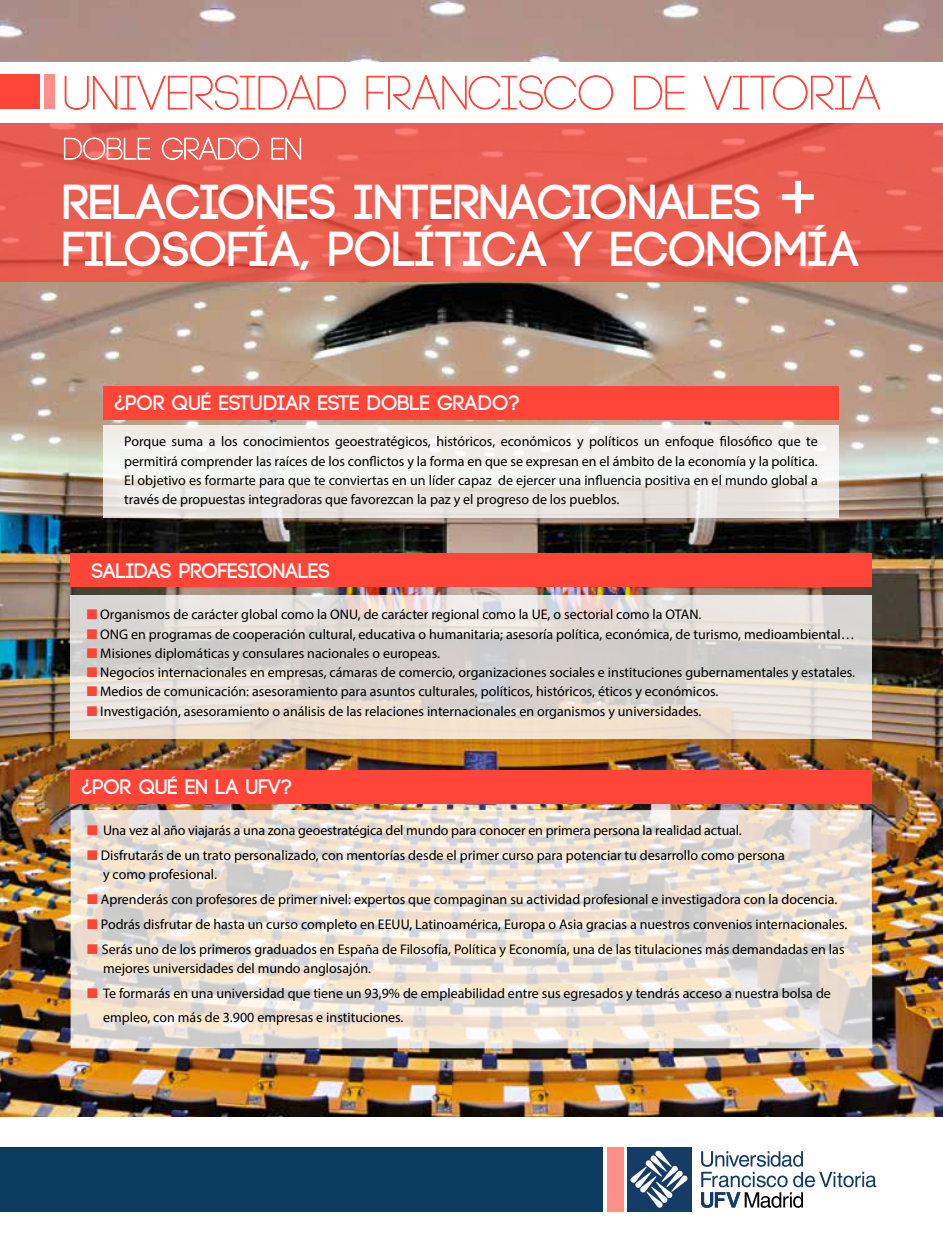
<style>
.page{position:relative;width:943px;height:1241px;background:#fff}
.page>*{position:absolute;margin:0;border:0;box-sizing:border-box;transform-origin:0 0}
.t1{font:700 49px/47.2px "Code";letter-spacing:.01em;color:#fff}
.t2{font:700 21px "Code";letter-spacing:.01em;color:#fff}
.t3{font:14px/19.2px "Myriad Pro";color:#000}
.s1{font-family:"Myriad Pro";font-size:61.25px}
.s2{color:#ff4438}
</style>
<div class="page">
<img style="left:0;top:0;width:943px;height:1116px">
<div style="left:0;top:62px;width:943px;height:61px;background:#fff"></div>
<svg style="left:0;top:123px;width:943px;height:159px;background:#e85d50"></svg>
<div style="left:44px;top:74px;width:10px;height:35px;background:#ff8f88"></div>
<div style="left:0;top:74px;width:40px;height:35px;background:#ff4438"></div>
<svg style="left:64px;top:75px;width:282px;height:35px"></svg>
<svg style="left:366px;top:75px;width:247px;height:35px"></svg>
<svg style="left:634px;top:75px;width:51px;height:35px"></svg>
<svg style="left:703px;top:75px;width:177px;height:35px"></svg>
<svg style="left:63px;top:137px;width:88px;height:23px"></svg>
<svg style="left:161px;top:137px;width:99px;height:23px;background:#ee8379"></svg>
<svg style="left:271px;top:136px;width:30px;height:25px"></svg>
<div style="left:104px;top:385px;width:735px;height:34px;background:#ff4438"></div>
<svg style="left:104px;top:425px;width:735px;height:93px;fill:#f1eeeb"></svg>
<svg style="left:71px;top:810px;width:801px;height:238px;background:#e9e0d5"></svg>
<div style="left:71px;top:769px;width:800px;height:34px;background:#ff4438"></div>
<div style="left:626px;top:1146px;width:65px;height:65px;background:#163b65"></div>
<svg style="left:630px;top:1150px;width:57px;height:57px"></svg>
<svg style="left:701px;top:1151px;width:175px;height:56px"></svg>
<div style="left:607px;top:1146px;width:16px;height:65px;background:#ff8f88"></div>
<div style="left:0;top:1146px;width:603px;height:65px;background:#0d3c61"></div>
<div style="left:71px;top:553px;width:801px;height:34px;background:#ff4438"></div>
<svg style="left:71px;top:594px;width:800px;height:144px;background:#dfd9d3"></svg>
<h1 class="t1" style="left:63px;top:180px;width:797px">RELACIONES INTERNACIONALES <span class="s1">+<br></span>FILOSOFÍA, POLÍTICA Y ECONOMÍA</h1>
<h2 class="t2" style="left:115px;top:392px;width:406px">¿POR QUÉ ESTUDIAR ESTE DOBLE GRADO?</h2>
<p class="t3" style="left:124px;top:432px;width:695px;text-align:justify">Porque suma a los conocimientos geoestratégicos, históricos, económicos y políticos un enfoque filosófico que te permitirá comprender las raíces de los conflictos y la forma en que se expresan en el ámbito de la economía y la política.<br>El objetivo es formarte para que te conviertas en un líder capaz de ejercer una influencia positiva en el mundo global a través de propuestas integradoras que favorezcan la paz y el progreso de los pueblos.</p>
<h2 class="t2" style="left:92px;top:559px;width:240px">SALIDAS PROFESIONALES</h2>
<p class="t3" style="left:87px;top:604px;width:616px"><span class="s2">■</span> Organismos de carácter global como la ONU, de carácter regional como la UE, o sectorial como la OTAN.</p>
<p class="t3" style="left:87px;top:624px;width:769px"><span class="s2">■</span> ONG en programas de cooperación cultural, educativa o humanitaria; asesoría política, económica, de turismo, medioambiental…</p>
<p class="t3" style="left:87px;top:643px;width:355px"><span class="s2">■</span> Misiones diplomáticas y consulares nacionales o europeas.</p>
<p class="t3" style="left:87px;top:662px;width:770px"><span class="s2">■</span> Negocios internacionales en empresas, cámaras de comercio, organizaciones sociales e instituciones gubernamentales y estatales.</p>
<p class="t3" style="left:87px;top:681px;width:633px"><span class="s2">■</span> Medios de comunicación: asesoramiento para asuntos culturales, políticos, históricos, éticos y económicos.</p>
<p class="t3" style="left:87px;top:701px;width:616px"><span class="s2">■</span> Investigación, asesoramiento o análisis de las relaciones internacionales en organismos y universidades.</p>
<h2 class="t2" style="left:82px;top:776px;width:212px">¿POR QUÉ EN LA UFV?</h2>
<p class="t3" style="left:87px;top:820px;width:656px"><span class="s2">■</span> Una vez al año viajarás a una zona geoestratégica del mundo para conocer en primera persona la realidad actual.</p>
<p class="t3" style="left:103px;top:845px;width:683px;text-indent:-16px"><span class="s2">■</span> Disfrutarás de un trato personalizado, con mentorías desde el primer curso para potenciar tu desarrollo como persona y como profesional.</p>
<p class="t3" style="left:87px;top:889px;width:751px"><span class="s2">■</span> Aprenderás con profesores de primer nivel: expertos que compaginan su actividad profesional e investigadora con la docencia.</p>
<p class="t3" style="left:87px;top:914px;width:761px"><span class="s2">■</span> Podrás disfrutar de hasta un curso completo en EEUU, Latinoamérica, Europa o Asia gracias a nuestros convenios internacionales.</p>
<p class="t3" style="left:103px;top:939px;width:743px;text-indent:-16px"><span class="s2">■</span> Serás uno de los primeros graduados en España de Filosofía, Política y Economía, una de las titulaciones más demandadas en las mejores universidades del mundo anglosajón.</p>
<p class="t3" style="left:103px;top:980px;width:729px;line-height:24.5px;text-indent:-16px"><span class="s2">■</span> Te formarás en una universidad que tiene un 93,9% de empleabilidad entre sus egresados y tendrás acceso a nuestra bolsa de empleo, con más de 3.900 empresas e instituciones.</p>
</div>
